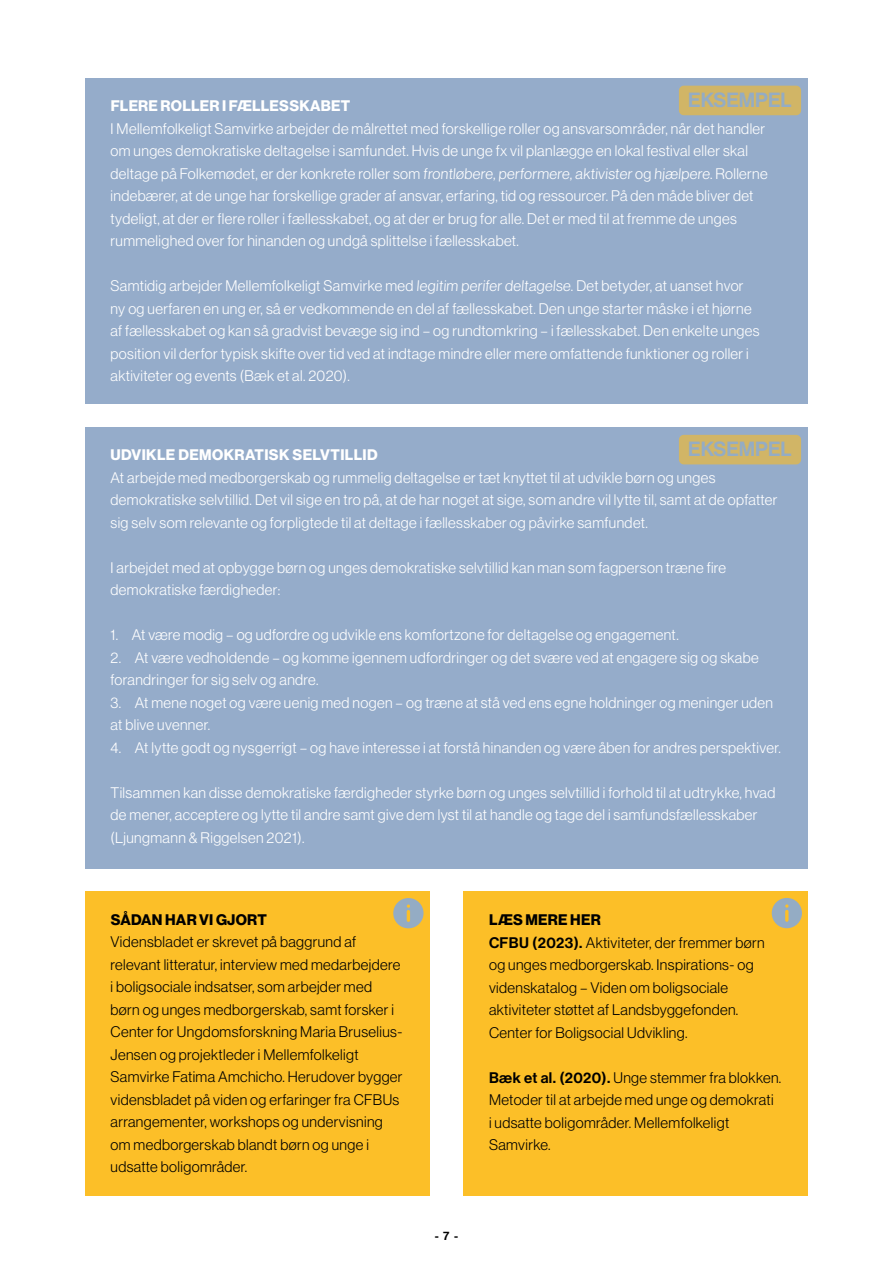
<style>
.page{position:relative;width:893px;height:1263px;background:#fff}
.page>*{position:absolute;margin:0;border:0;box-sizing:border-box;transform-origin:0 0}
.t1{font:500 20.1px "Haas Grot Disp 65";color:#94acc4}
.t2{font:300 15px/22.5px "Haas Grot Disp 45";letter-spacing:.025em;color:#fff}
.t3{font:300 15px/22.5px "Haas Grot Disp 45";letter-spacing:.025em;color:#000}
.t4{font:700 15px "Haas Grot Disp 75";letter-spacing:.025em;color:#fff}
.t5{font:700 15px "Haas Grot Disp 75";letter-spacing:.015em;color:#000}
.t6{font:500 12px "Haas Grot Disp 65";color:#000}
.s1{font-family:"Haas Grot Disp 65";font-weight:500}
</style>
<div class="page">
<div style="left:85px;top:78px;width:723px;height:325px;background:#95acca"></div>
<div style="left:85px;top:427px;width:723px;height:441px;background:#95acca"></div>
<div style="left:85px;top:891px;width:344px;height:305px;background:#fcbf28"></div>
<svg style="left:393px;top:898px;width:30px;height:30px"></svg>
<div style="left:463px;top:892px;width:345px;height:304px;background:#fcbf28"></div>
<svg style="left:772px;top:898px;width:30px;height:30px"></svg>
<div style="left:679px;top:86px;width:122px;height:29px;background:#d1b566;border-radius:5px"></div>
<div style="left:679px;top:435px;width:122px;height:29px;background:#d1b566;border-radius:5px"></div>
<h1 class="t1" style="left:688px;top:88px;width:105px">EKSEMPEL</h1>
<p class="t4" style="left:111px;top:97px;width:241px">FLERE ROLLER I FÆLLESSKABET</p>
<p class="t2" style="left:111px;top:117px;width:659px">I Mellemfolkeligt Samvirke arbejder de målrettet med forskellige roller og ansvarsområder, når det handler om unges demokratiske deltagelse i samfundet. Hvis de unge fx vil planlægge en lokal festival eller skal deltage på Folkemødet, er der konkrete roller som frontløbere, performere, aktivister og hjælpere. Rollerne indebærer, at de unge har forskellige grader af ansvar, erfaring, tid og ressourcer. På den måde bliver det tydeligt, at der er flere roller i fællesskabet, og at der er brug for alle. Det er med til at fremme de unges rummelighed over for hinanden og undgå splittelse i fællesskabet.</p>
<p class="t2" style="left:111px;top:275px;width:651px">Samtidig arbejder Mellemfolkeligt Samvirke med legitim perifer deltagelse. Det betyder, at uanset hvor ny og uerfaren en ung er, så er vedkommende en del af fællesskabet. Den unge starter måske i et hjørne af fællesskabet og kan så gradvist bevæge sig ind – og rundtomkring – i fællesskabet. Den enkelte unges position vil derfor typisk skifte over tid ved at indtage mindre eller mere omfattende funktioner og roller i aktiviteter og events (Bæk et al. 2020).</p>
<h1 class="t1" style="left:688px;top:438px;width:105px">EKSEMPEL</h1>
<p class="t4" style="left:111px;top:446px;width:269px">UDVIKLE DEMOKRATISK SELVTILLID</p>
<p class="t2" style="left:111px;top:466px;width:668px">At arbejde med medborgerskab og rummelig deltagelse er tæt knyttet til at udvikle børn og unges demokratiske selvtillid. Det vil sige en tro på, at de har noget at sige, som andre vil lytte til, samt at de opfatter sig selv som relevante og forpligtede til at deltage i fællesskaber og påvirke samfundet.</p>
<p class="t2" style="left:111px;top:556px;width:617px">I arbejdet med at opbygge børn og unges demokratiske selvtillid kan man som fagperson træne fire demokratiske færdigheder:</p>
<p class="t2" style="left:111px;top:624px;width:570px">1. At være modig – og udfordre og udvikle ens komfortzone for deltagelse og engagement.</p>
<p class="t2" style="left:111px;top:646px;width:650px">2. At være vedholdende – og komme igennem udfordringer og det svære ved at engagere sig og skabe forandringer for sig selv og andre.</p>
<p class="t2" style="left:111px;top:691px;width:664px">3. At mene noget og være uenig med nogen – og træne at stå ved ens egne holdninger og meninger uden at blive uvenner.</p>
<p class="t2" style="left:111px;top:736px;width:672px">4. At lytte godt og nysgerrigt – og have interesse i at forstå hinanden og være åben for andres perspektiver.</p>
<p class="t2" style="left:111px;top:781px;width:666px">Tilsammen kan disse demokratiske færdigheder styrke børn og unges selvtillid i forhold til at udtrykke, hvad de mener, acceptere og lytte til andre samt give dem lyst til at handle og tage del i samfundsfællesskaber (Ljungmann &amp; Riggelsen 2021).</p>
<p class="t5" style="left:111px;top:911px;width:158px">SÅDAN HAR VI GJORT</p>
<p class="t3" style="left:111px;top:931px;width:293px">Vidensbladet er skrevet på baggrund af relevant litteratur, interview med medarbejdere i boligsociale indsatser, som arbejder med børn og unges medborgerskab, samt forsker i Center for Ungdomsforskning Maria Bruselius-Jensen og projektleder i Mellemfolkeligt Samvirke Fatima Amchicho. Herudover bygger vidensbladet på viden og erfaringer fra CFBUs arrangementer, workshops og undervisning om medborgerskab blandt børn og unge i udsatte boligområder.</p>
<p class="t5" style="left:489px;top:911px;width:113px">LÆS MERE HER</p>
<p class="t3" style="left:489px;top:931px;width:277px"><span class="s1">CFBU (2023).</span> Aktiviteter, der fremmer børn og unges medborgerskab. Inspirations- og videnskatalog – Viden om boligsociale aktiviteter støttet af Landsbyggefonden.<br>Center for Boligsocial Udvikling.</p>
<p class="t3" style="left:489px;top:1066px;width:294px"><span class="s1">Bæk et al. (2020).</span> Unge stemmer fra blokken.<br>Metoder til at arbejde med unge og demokrati<br>i udsatte boligområder. Mellemfolkeligt Samvirke.</p>
<p class="t6" style="left:435px;top:1229px;width:25px">- 7 -</p>
</div>
